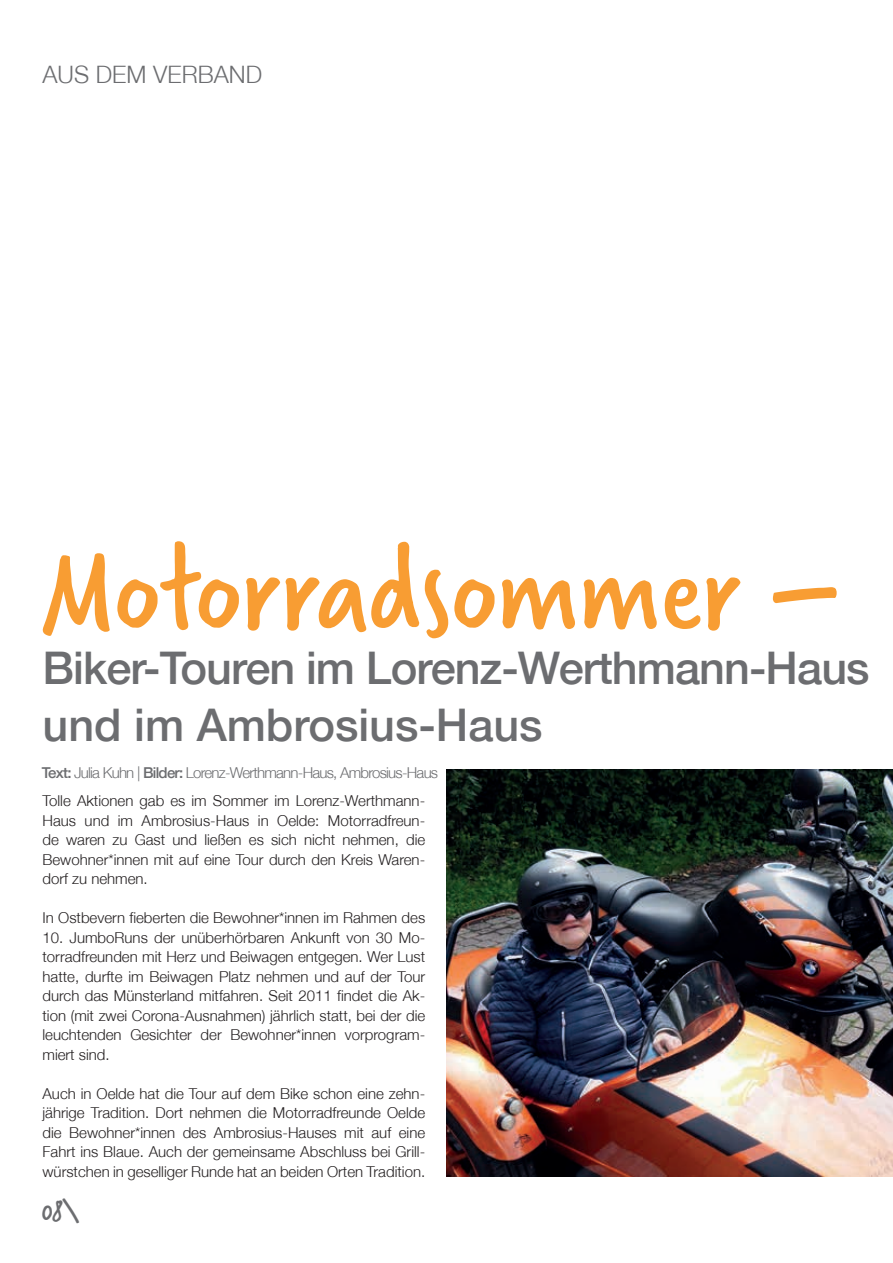
<style>
.page{position:relative;width:893px;height:1263px;background:#fff}
.page>*{position:absolute;margin:0;border:0;box-sizing:border-box;transform-origin:0 0}
.t1{font:127.5px "Verveine";color:#f89d33}
.t2{font:500 45px/57px "Helvetica Neue";letter-spacing:-.02em;color:#6c6d70}
.t3{font:30px "Verveine";color:#6c6d70}
.t4{font:300 24px "Helvetica Neue";color:#6c6d70}
.t5{font:300 15px/19.5px "Helvetica Neue";color:#231f20;text-align:justify}
.t6{font:300 15px "Helvetica Neue";letter-spacing:-.05em;color:#6c6d70}
.s1{font-weight:500}
</style>
<div class="page">
<img style="left:446px;top:769px;width:447px;height:408px">
<h3 class="t4" style="left:43px;top:60px;width:221px">AUS DEM VERBAND</h3>
<h1 class="t1" style="left:43px;top:503px;width:796px">Motorradsommer –</h1>
<h2 class="t2" style="left:43px;top:639px;width:829px">Biker-Touren im Lorenz-Werthmann-Haus und im Ambrosius-Haus</h2>
<p class="t6" style="left:42px;top:764px;width:398px"><span class="s1">Text:</span> Julia Kuhn | <span class="s1">Bilder:</span> Lorenz-Werthmann-Haus, Ambrosius-Haus</p>
<p class="t5" style="left:43px;top:791px;width:384px">Tolle Aktionen gab es im Sommer im Lorenz-Werthmann-Haus und im Ambrosius-Haus in Oelde: Motorradfreun&shy;de waren zu Gast und ließen es sich nicht nehmen, die Bewohner*innen mit auf eine Tour durch den Kreis Waren&shy;dorf zu nehmen.</p>
<p class="t5" style="left:43px;top:908px;width:384px">In Ostbevern fieberten die Bewohner*innen im Rahmen des</p>
<p class="t5" style="left:43px;top:927px;width:384px">10. JumboRuns der unüberhörbaren Ankunft von 30 Mo&shy;torradfreunden mit Herz und Beiwagen entgegen. Wer Lust hatte, durfte im Beiwagen Platz nehmen und auf der Tour durch das Münsterland mitfahren. Seit 2011 findet die Ak&shy;tion (mit zwei Corona-Ausnahmen) jährlich statt, bei der die leuchtenden Gesichter der Bewohner*innen vorprogram&shy;miert sind.</p>
<p class="t5" style="left:43px;top:1083px;width:384px">Auch in Oelde hat die Tour auf dem Bike schon eine zehn&shy;jährige Tradition. Dort nehmen die Motorradfreunde Oelde die Bewohner*innen des Ambrosius-Hauses mit auf eine Fahrt ins Blaue. Auch der gemeinsame Abschluss bei Grill&shy;würstchen in geselliger Runde hat an beiden Orten Tradition.</p>
<h3 class="t3" style="left:42px;top:1190px;width:39px">08\</h3>
</div>
